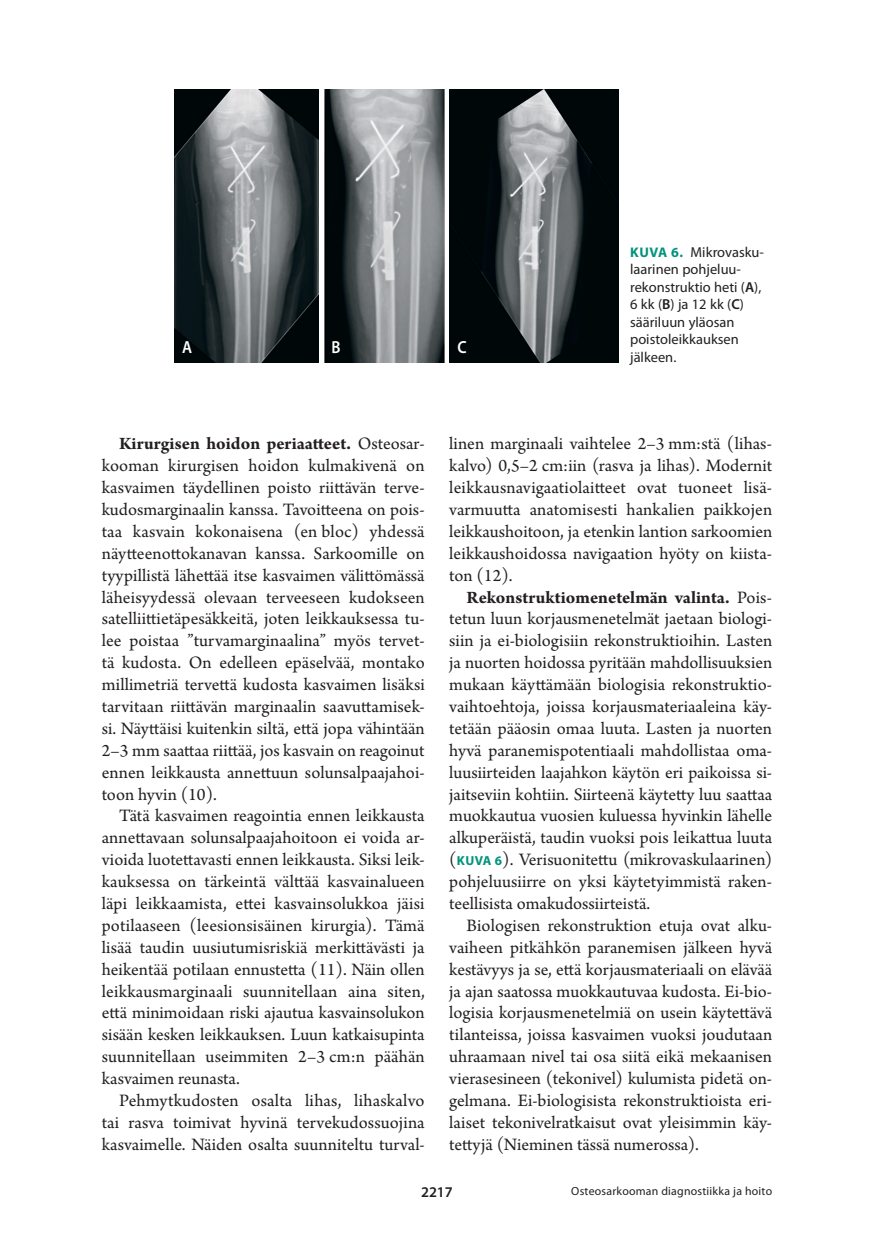
<style>
.page{position:relative;width:874px;height:1241px;background:#fff}
.page>*{position:absolute;margin:0;border:0;box-sizing:border-box;transform-origin:0 0}
.t1{font:18.38px/21.9px "Arno Pro";color:#231f20;text-align:justify}
.kt{font:600 17.5px "Myriad Pro";color:#fff;scale:.9 1}
.t2{font:600 14.88px "Myriad Pro";color:#231f20}
.kt-2{font:14.35px/17.5px "Myriad Pro";color:#231f20}
.Ala{font:11.9px "Myriad Pro";letter-spacing:.02em;color:#231f20}
.s1{font-weight:700;font-size:14px;color:#00937d}
.s2{font-weight:600}
.s3{font-weight:700}
.s4{font-family:"Myriad Pro";font-weight:700;font-size:13.12px;color:#00937d}
</style>
<div class="page">
<img style="left:324px;top:89px;width:120px;height:273px">
<img style="left:174px;top:89px;width:144px;height:273px">
<img style="left:449px;top:89px;width:169px;height:273px">
<p class="kt" style="left:182px;top:336px;width:13px">A</p>
<p class="kt" style="left:331px;top:336px;width:12px">B</p>
<p class="kt" style="left:457px;top:336px;width:12px">C</p>
<p class="kt-2" style="left:630px;top:243px;width:134px"><span class="s1">KUVA 6.</span> Mikrovasku&shy;laarinen pohjeluu&shy;rekonstruktio heti (<span class="s2">A</span>),<br>6 kk (<span class="s2">B</span>) ja 12 kk (<span class="s2">C</span>) sääriluun yläosan poistoleikkauksen jälkeen.</p>
<p class="t1" style="left:449px;top:434px;width:324px">linen marginaali vaihtelee 2–3 mm:stä (lihas&shy;kalvo) 0,5–2 cm:iin (rasva ja lihas). Modernit leikkausnavigaatiolaitteet ovat tuoneet lisä&shy;varmuutta anatomisesti hankalien paikkojen leikkaushoitoon, ja etenkin lantion sarkoomien leikkaushoidossa navigaation hyöty on kiista&shy;ton (12).</p>
<p class="t1" style="left:449px;top:587px;width:324px;text-indent:17px"><span class="s3">Rekonstruktiomenetelmän valinta.</span> Pois&shy;tetun luun korjausmenetelmät jaetaan biologi&shy;siin ja ei-biologisiin rekonstruktioihin. Lasten ja nuorten hoidossa pyritään mahdollisuuksien mukaan käyttämään biologisia rekonstruktio&shy;vaihtoehtoja, joissa korjausmateriaaleina käy&shy;tetään pääosin omaa luuta. Lasten ja nuorten hyvä paranemispotentiaali mahdollistaa oma&shy;luusiirteiden laajahkon käytön eri paikoissa si&shy;jaitseviin kohtiin. Siirteenä käytetty luu saattaa muokkautua vuosien kuluessa hyvinkin lähelle alkuperäistä, taudin vuoksi pois leikattua luuta (<span class="s4">KUVA 6</span>). Verisuonitettu (mikrovaskulaarinen) pohjeluusiirre on yksi käytetyimmistä raken&shy;teellisista omakudossiirteistä.</p>
<p class="t1" style="left:449px;top:915px;width:324px;text-indent:17px">Biologisen rekonstruktion etuja ovat alku&shy;vaiheen pitkähkön paranemisen jälkeen hyvä kestävyys ja se, että korjausmateriaali on elävää ja ajan saatossa muokkautuvaa kudosta. Ei-bio&shy;logisia korjausmenetelmiä on usein käytettävä tilanteissa, joissa kasvaimen vuoksi joudutaan uhraamaan nivel tai osa siitä eikä mekaanisen vierasesineen (tekonivel) kulumista pidetä on&shy;gelmana. Ei-biologisista rekonstruktioista eri&shy;laiset tekonivelratkaisut ovat yleisimmin käy&shy;tettyjä (Nieminen tässä numerossa).</p>
<p class="Ala" style="left:571px;top:1183px;width:202px">Osteosarkooman diagnostiikka ja hoito</p>
<p class="t1" style="left:102px;top:434px;width:324px;text-indent:17px"><span class="s3">Kirurgisen hoidon periaatteet.</span> Osteosar&shy;kooman kirurgisen hoidon kulmakivenä on kasvaimen täydellinen poisto riittävän terve&shy;kudosmarginaalin kanssa. Tavoitteena on pois&shy;taa kasvain kokonaisena (en bloc) yhdessä näytteenottokanavan kanssa. Sarkoomille on tyypillistä lähettää itse kasvaimen välittömässä läheisyydessä olevaan terveeseen kudokseen satelliittietäpesäkkeitä, joten leikkauksessa tu&shy;lee poistaa ”turvamarginaalina” myös tervet&shy;tä kudosta. On edelleen epäselvää, montako millimetriä tervettä kudosta kasvaimen lisäksi tarvitaan riittävän marginaalin saavuttamisek&shy;si. Näyttäisi kuitenkin siltä, että jopa vähintään 2–3 mm saattaa riittää, jos kasvain on reagoinut ennen leikkausta annettuun solunsalpaajahoi&shy;toon hyvin (10).</p>
<p class="t1" style="left:102px;top:805px;width:324px;text-indent:17px">Tätä kasvaimen reagointia ennen leikkausta annettavaan solunsalpaajahoitoon ei voida ar&shy;vioida luotettavasti ennen leikkausta. Siksi leik&shy;kauksessa on tärkeintä välttää kasvainalueen läpi leikkaamista, ettei kasvainsolukkoa jäisi potilaaseen (leesionsisäinen kirurgia). Tämä lisää taudin uusiutumisriskiä merkittävästi ja heikentää potilaan ennustetta (11). Näin ollen leikkausmarginaali suunnitellaan aina siten, että minimoidaan riski ajautua kasvainsolukon sisään kesken leikkauksen. Luun katkaisupinta suunnitellaan useimmiten 2–3 cm:n päähän kasvaimen reunasta.</p>
<p class="t1" style="left:102px;top:1090px;width:324px;text-indent:17px">Pehmytkudosten osalta lihas, lihaskalvo tai rasva toimivat hyvinä tervekudossuojina kasvaimelle. Näiden osalta suunniteltu turval-</p>
<p class="t2" style="left:421px;top:1182px;width:33px">2217</p>
</div>
